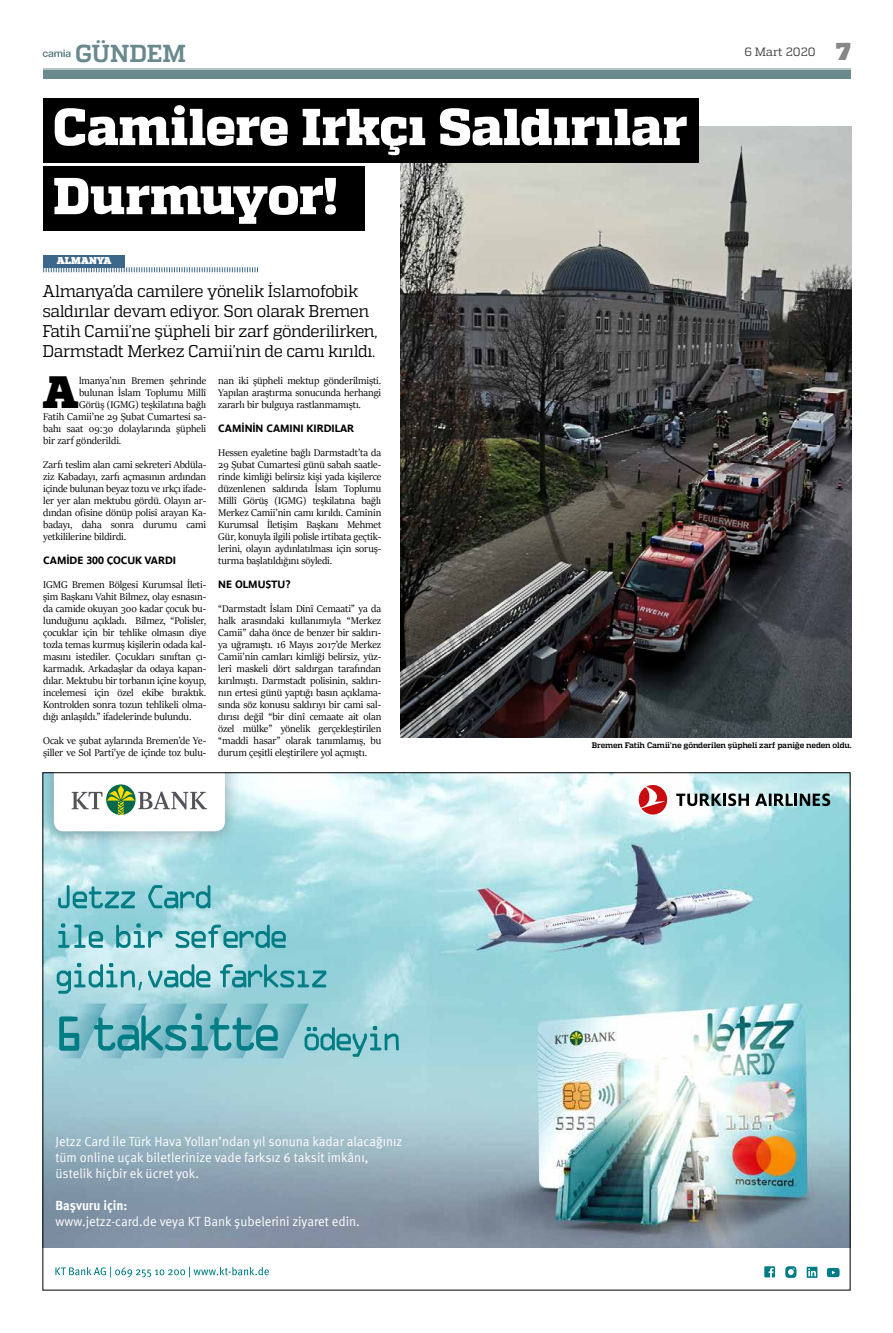
<style>
.page{position:relative;width:893px;height:1333px;background:#fff}
.page>*{position:absolute;margin:0;border:0;box-sizing:border-box;transform-origin:0 0}
.t1{font:800 51.8px/69px "Quadon";letter-spacing:-.015em;color:#fff}
.t2{font:800 45.3px "Quadon";color:#000}
.t3{font:700 24.6px "Quadon";letter-spacing:-.005em;color:#69898f}
.t4{font:17px/20px "Quadon";letter-spacing:-.03em;color:#000;scale:.95 1}
.t5{font:13.3px/15.9px "Meta Offc Pro Norm";color:#fff;scale:.96 1}
.t6{font:700 13.3px "Meta Offc Pro";letter-spacing:-.005em;color:#fff;scale:.96 1}
.t7{font:12px "Quadon";letter-spacing:-.005em;color:#3c3c3b}
.t8{font:11px/12px "Sitka Banner";letter-spacing:-.005em;color:#000;text-align:justify}
.t9{font:10.5px "Parisine Bold Z";letter-spacing:-.005em;color:#000}
.t10{font:900 10px "Quadon";color:#fff}
.t11{font:700 8px "Quadon";letter-spacing:-.02em;color:#000}
.s1{font-weight:800;font-size:24.5px;color:#878787}
</style>
<div class="page">
<svg style="left:55px;top:1266px;width:214px;height:11px"></svg>
<svg style="left:807px;top:1266px;width:10px;height:11px"></svg>
<svg style="left:764px;top:1266px;width:11px;height:11px"></svg>
<svg style="left:827px;top:1267px;width:13px;height:10px"></svg>
<svg style="left:785px;top:1266px;width:11px;height:11px"></svg>
<img style="left:45px;top:774px;width:803px;height:472px">
<div style="left:43px;top:772px;width:197px;height:77px;background:#000;opacity:.3"></div>
<svg style="left:54px;top:774px;width:171px;height:57px"></svg>
<svg style="left:638px;top:784px;width:30px;height:31px"></svg>
<svg style="left:676px;top:793px;width:73px;height:13px"></svg>
<svg style="left:755px;top:793px;width:75px;height:13px"></svg>
<svg style="left:57px;top:962px;width:269px;height:31px;background:#86c6cd"></svg>
<svg style="left:58px;top:923px;width:228px;height:24px;background:#79c0c8"></svg>
<svg style="left:58px;top:885px;width:152px;height:23px;background:#6ebbc3"></svg>
<svg style="left:56px;top:1003px;width:343px;height:55px;background:#78bbc5"></svg>
<div style="left:43px;top:68px;width:807px;height:10px;background:#b4c4c7"></div>
<div style="left:43px;top:70px;width:807px;height:8px;background:#69898f"></div>
<svg style="left:43px;top:49px;width:28px;height:8px"></svg>
<div style="left:43px;top:255px;width:81px;height:12px;background:#3d678a"></div>
<svg style="left:43px;top:267px;width:215px;height:5px"></svg>
<img style="left:400px;top:126px;width:452px;height:611px">
<div style="left:43px;top:98px;width:655px;height:64px;background:#000"></div>
<div style="left:43px;top:166px;width:321px;height:64px;background:#000"></div>
<h3 class="t3" style="left:75px;top:39px;width:113px">GÜNDEM</h3>
<h1 class="t1" style="left:53px;top:94px;width:636px">Camilere Irkçı Saldırılar<br>Durmuyor!</h1>
<p class="t10" style="left:57px;top:254px;width:56px">ALMANYA</p>
<h3 class="t4" style="left:43px;top:280px;width:354px">Almanya’da camilere yönelik İslamofobik saldırılar devam ediyor. Son olarak Bremen Fatih Camii’ne şüpheli bir zarf gönderilirken, Darmstadt Merkez Camii’nin de camı kırıldı.</h3>
<p class="t7" style="left:744px;top:45px;width:107px">6 Mart 2020 <span class="s1">7</span></p>
<h2 class="t2" style="left:43px;top:365px;width:38px">A</h2>
<p class="t8" style="left:79px;top:374px;width:129px">lmanya’nın Bremen şehrinde</p>
<p class="t8" style="left:79px;top:386px;width:129px">bulunan İslam Toplumu Millî</p>
<p class="t8" style="left:79px;top:398px;width:129px">Görüş (IGMG) teşkilatına bağlı</p>
<p class="t8" style="left:43px;top:410px;width:165px">Fatih Camii’ne 29 Şubat Cumartesi sa-</p>
<p class="t8" style="left:43px;top:422px;width:165px">bahı saat 09:30 dolaylarında şüpheli</p>
<p class="t8" style="left:43px;top:434px;width:80px">bir zarf gönderildi.</p>
<p class="t8" style="left:43px;top:458px;width:165px">Zarfı teslim alan cami sekreteri Abdüla&shy;ziz Kabadayı, zarfı açmasının ardından içinde bulunan beyaz tozu ve ırkçı ifade&shy;ler yer alan mektubu gördü. Olayın ar&shy;dından ofisine dönüp polisi arayan Ka&shy;badayı, daha sonra durumu cami yetkililerine bildirdi.</p>
<p class="t9" style="left:43px;top:554px;width:134px">CAMİDE 300 ÇOCUK VARDI</p>
<p class="t8" style="left:43px;top:578px;width:165px">IGMG Bremen Bölgesi Kurumsal İleti&shy;şim Başkanı Vahit Bilmez, olay esnasın&shy;da camide okuyan 300 kadar çocuk bu&shy;lunduğunu açıkladı. Bilmez, “Polisler, çocuklar için bir tehlike olmasın diye tozla temas kurmuş kişilerin odada kal&shy;masını istediler. Çocukları sınıftan çı&shy;karmadık. Arkadaşlar da odaya kapan&shy;dılar. Mektubu bir torbanın içine koyup, incelemesi için özel ekibe bıraktık.<br>Kontrolden sonra tozun tehlikeli olma&shy;dığı anlaşıldı.” ifadelerinde bulundu.</p>
<p class="t8" style="left:43px;top:734px;width:165px">Ocak ve şubat aylarında Bremen’de Ye&shy;şiller ve Sol Parti’ye de içinde toz bulu-</p>
<p class="t8" style="left:218px;top:374px;width:165px">nan iki şüpheli mektup gönderilmişti.<br>Yapılan araştırma sonucunda herhangi zararlı bir bulguya rastlanmamıştı.</p>
<p class="t9" style="left:218px;top:422px;width:138px">CAMİNİN CAMINI KIRDILAR</p>
<p class="t8" style="left:218px;top:446px;width:165px">Hessen eyaletine bağlı Darmstadt’ta da 29 Şubat Cumartesi günü sabah saatle&shy;rinde kimliği belirsiz kişi yada kişilerce düzenlenen saldırıda İslam Toplumu Millî Görüş (IGMG) teşkilatına bağlı Merkez Camii’nin camı kırıldı. Caminin Kurumsal İletişim Başkanı Mehmet Gür, konuyla ilgili polisle irtibata geçtik&shy;lerini, olayın aydınlatılması için soruş&shy;turma başlatıldığını söyledi.</p>
<p class="t9" style="left:218px;top:578px;width:74px">NE OLMUŞTU?</p>
<p class="t8" style="left:218px;top:602px;width:165px">“Darmstadt İslam Dinî Cemaati” ya da halk arasındaki kullanımıyla “Merkez Camii” daha önce de benzer bir saldırı&shy;ya uğramıştı. 16 Mayıs 2017’de Merkez Camii’nin camları kimliği belirsiz, yüz&shy;leri maskeli dört saldırgan tarafından kırılmıştı. Darmstadt polisinin, saldırı&shy;nın ertesi günü yaptığı basın açıklama&shy;sında söz konusu saldırıyı bir cami sal&shy;dırısı değil “bir dinî cemaate ait olan özel mülke” yönelik gerçekleştirilen “maddi hasar” olarak tanımlamış, bu durum çeşitli eleştirilere yol açmıştı.</p>
<p class="t5" style="left:56px;top:1132px;width:363px">Jetzz Card ile Türk Hava Yolları’ndan yıl sonuna kadar alacağınız tüm online uçak biletlerinize vade farksız 6 taksit imkânı, üstelik hiçbir ek ücret yok.</p>
<p class="t6" style="left:56px;top:1194px;width:76px">Başvuru için:</p>
<p class="t5" style="left:56px;top:1212px;width:319px">www.jetzz-card.de veya KT Bank şubelerini ziyaret edin.</p>
<p class="t11" style="left:592px;top:740px;width:261px">Bremen Fatih Camii’ne gönderilen şüpheli zarf paniğe neden oldu.</p>
</div>
